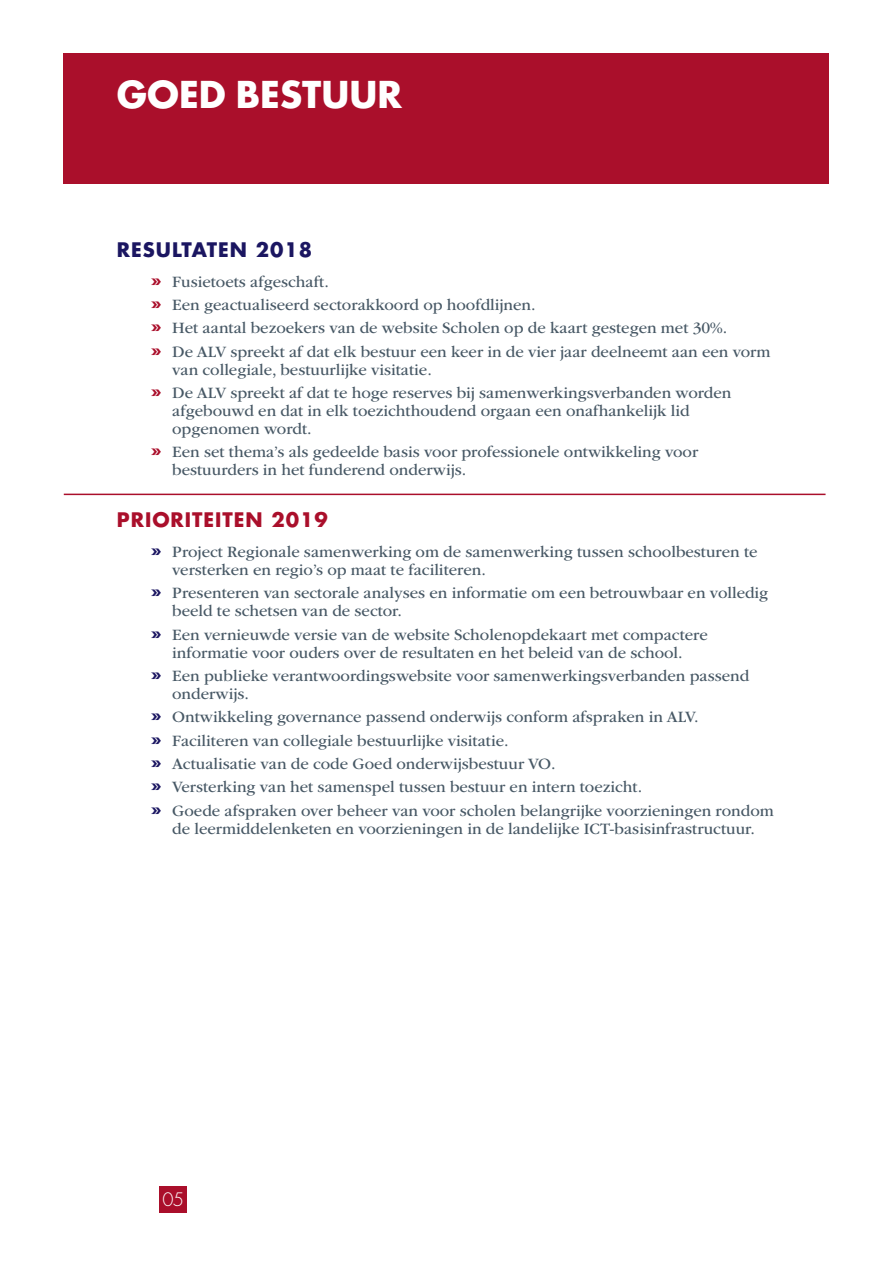
<style>
.page{position:relative;width:893px;height:1263px;background:#fff}
.page>*{position:absolute;margin:0;border:0;box-sizing:border-box;transform-origin:0 0}
.t1{font:700 36px "Futura Std";color:#fff}
.t2{font:700 19.5px "Futura Std";letter-spacing:.05em;color:#aa0f2b}
.t3{font:700 19.5px "Futura Std";letter-spacing:.05em;color:#1b1661}
.t4{font:300 18px "Futura Std";color:#fff}
.t5{font:16.5px/23.2px "ITC Garamond Std";color:#475865}
.s1{font-family:"ITC Garamond Std Ult";font-size:24px;color:#aa0f2b}
.s2{font-family:"ITC Garamond Std Ult";font-size:24px;color:#1b1661}
</style>
<div class="page">
<div style="left:159px;top:1186px;width:28px;height:26px;background:#aa0f2b"></div>
<div style="left:64px;top:53px;width:765px;height:131px;background:#aa0f2b"></div>
<hr style="left:64px;top:494px;width:761px;height:1px;background:#aa0f2b">
<h1 class="t1" style="left:117px;top:70px;width:287px">GOED BESTUUR</h1>
<p class="t3" style="left:117px;top:236px;width:197px">RESULTATEN 2018</p>
<p class="t5" style="left:151px;top:270px;width:621px"><span class="s1">»</span> Fusietoets afgeschaft.<br><span class="s1">»</span> Een geactualiseerd sectorakkoord op hoofdlijnen.<br><span class="s1">»</span> Het aantal bezoekers van de website Scholen op de kaart gestegen met 30%.<br><span class="s1">»</span> De ALV spreekt af dat elk bestuur een keer in de vier jaar deelneemt aan een vorm</p>
<p class="t5" style="left:151px;top:358px;width:582px;text-indent:21px">van collegiale, bestuurlijke visitatie.<br><span class="s1">»</span> De ALV spreekt af dat te hoge reserves bij samenwerkingsverbanden worden</p>
<p class="t5" style="left:172px;top:402px;width:519px;line-height:18px">afgebouwd en dat in elk toezichthoudend orgaan een onafhankelijk lid opgenomen wordt.</p>
<p class="t5" style="left:172px;top:443px;width:527px;line-height:18px;text-indent:-21px"><span class="s1">»</span> Een set thema’s als gedeelde basis voor professionele ontwikkeling voor bestuurders in het funderend onderwijs.</p>
<p class="t2" style="left:117px;top:507px;width:212px">PRIORITEITEN 2019</p>
<p class="t5" style="left:172px;top:543px;width:587px;line-height:18px;text-indent:-21px"><span class="s2">»</span> Project Regionale samenwerking om de samenwerking tussen schoolbesturen te versterken en regio’s op maat te faciliteren.</p>
<p class="t5" style="left:172px;top:584px;width:598px;line-height:18px;text-indent:-21px"><span class="s2">»</span> Presenteren van sectorale analyses en informatie om een betrouwbaar en volledig beeld te schetsen van de sector.</p>
<p class="t5" style="left:151px;top:626px;width:558px;line-height:18px;text-align:center"><span class="s2">»</span> Een vernieuwde versie van de website Scholenopdekaart met compactere informatie voor ouders over de resultaten en het beleid van de school.</p>
<p class="t5" style="left:172px;top:667px;width:579px;line-height:18px;text-indent:-21px"><span class="s2">»</span> Een publieke verantwoordingswebsite voor samenwerkingsverbanden passend onderwijs.</p>
<p class="t5" style="left:151px;top:706px;width:624px"><span class="s2">»</span> Ontwikkeling governance passend onderwijs conform afspraken in ALV.<br><span class="s2">»</span> Faciliteren van collegiale bestuurlijke visitatie.<br><span class="s2">»</span> Actualisatie van de code Goed onderwijsbestuur VO.<br><span class="s2">»</span> Versterking van het samenspel tussen bestuur en intern toezicht.<br><span class="s2">»</span> Goede afspraken over beheer van voor scholen belangrijke voorzieningen rondom</p>
<p class="t5" style="left:172px;top:817px;width:584px">de leermiddelenketen en voorzieningen in de landelijke ICT-basisinfrastructuur.</p>
<p class="t4" style="left:162px;top:1189px;width:23px">05</p>
</div>
